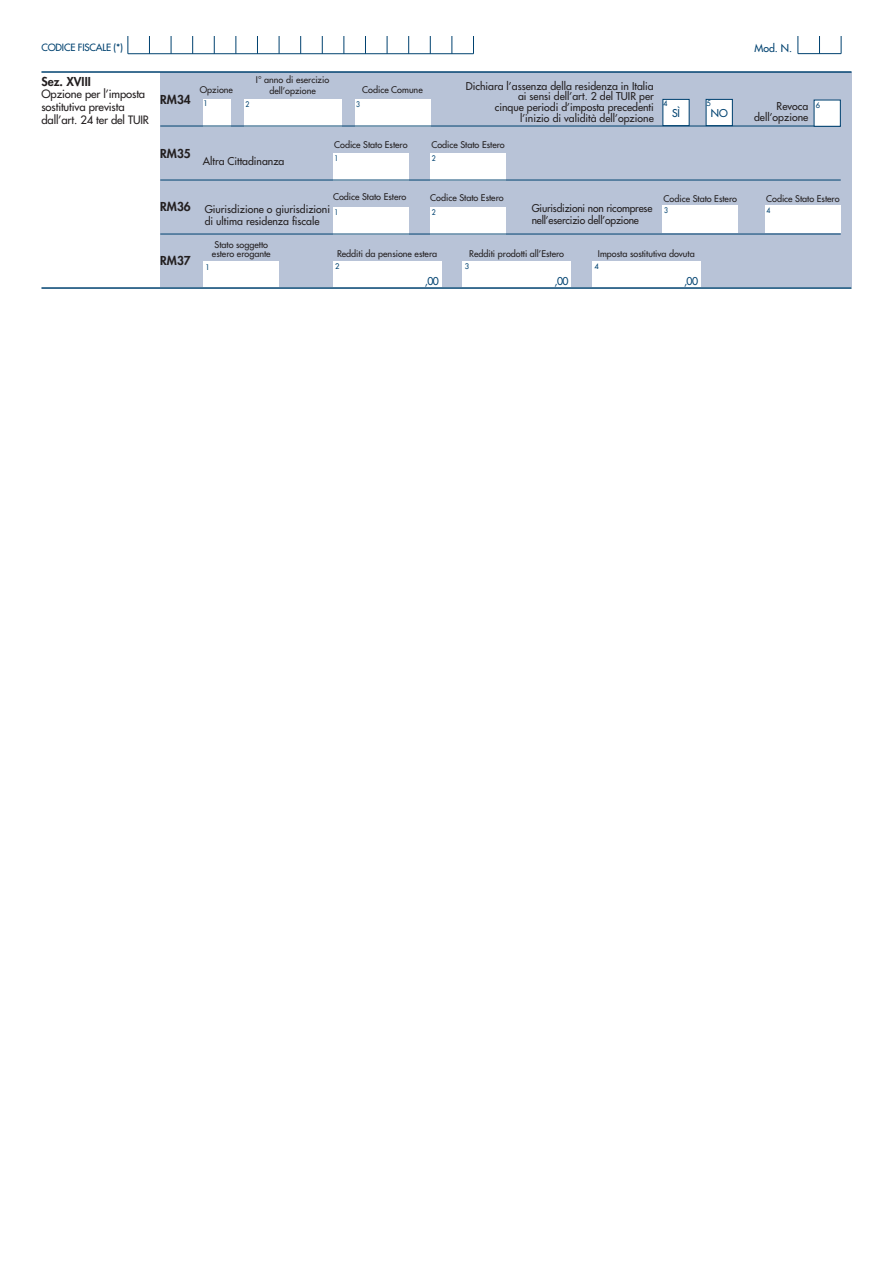
<style>
.page{position:relative;width:893px;height:1263px;background:#fff}
.page>*{position:absolute;margin:0;border:0;box-sizing:border-box;transform-origin:0 0}
.t1{font:800 12px "Futura";color:#231f20}
.t2{font:11.25px/12.8px "Futura";letter-spacing:-.01em;color:#231f20}
.t3{font:10.5px/10.5px "Futura";color:#231f20;text-align:right}
.t4{font:10.5px "Futura";color:#004270}
.t5{font:9.75px "Futura";letter-spacing:-.015em;color:#004270}
.t6{font:9px/10.5px "Futura";color:#231f20;text-align:center}
.t7{font:7.5px "Futura";color:#004270;scale:.9 1}
.t8{font:7.5px "Futura";color:#004270}
</style>
<div class="page">
<div style="left:160px;top:72px;width:691px;height:215px;background:#b8c3d7"></div>
<hr style="left:41px;top:71px;width:810px;height:2px;background:#004270">
<svg style="left:841px;top:36px;width:1px;height:18px"></svg>
<svg style="left:819px;top:36px;width:1px;height:17px"></svg>
<svg style="left:797px;top:36px;width:1px;height:18px"></svg>
<hr style="left:798px;top:53px;width:43px;height:1px;background:#004270">
<svg style="left:473px;top:36px;width:1px;height:18px"></svg>
<svg style="left:451px;top:36px;width:1px;height:17px"></svg>
<svg style="left:430px;top:36px;width:1px;height:17px"></svg>
<svg style="left:408px;top:36px;width:1px;height:17px"></svg>
<svg style="left:387px;top:36px;width:1px;height:17px"></svg>
<svg style="left:365px;top:36px;width:1px;height:17px"></svg>
<svg style="left:343px;top:36px;width:1px;height:17px"></svg>
<svg style="left:322px;top:36px;width:1px;height:17px"></svg>
<svg style="left:300px;top:36px;width:1px;height:17px"></svg>
<svg style="left:279px;top:36px;width:1px;height:17px"></svg>
<svg style="left:257px;top:36px;width:1px;height:17px"></svg>
<svg style="left:235px;top:36px;width:1px;height:17px"></svg>
<svg style="left:214px;top:36px;width:1px;height:17px"></svg>
<svg style="left:192px;top:36px;width:1px;height:17px"></svg>
<svg style="left:171px;top:36px;width:1px;height:17px"></svg>
<svg style="left:149px;top:36px;width:1px;height:17px"></svg>
<svg style="left:127px;top:36px;width:1px;height:18px"></svg>
<hr style="left:128px;top:53px;width:345px;height:1px;background:#004270">
<div style="left:203px;top:99px;width:27px;height:27px;background:#fff"></div>
<div style="left:244px;top:99px;width:97px;height:27px;background:#fff"></div>
<div style="left:355px;top:99px;width:75px;height:27px;background:#fff"></div>
<div style="left:663px;top:100px;width:26px;height:25px;background:#fff"></div>
<div style="left:662px;top:99px;width:27px;height:27px;border:1px solid #004270"></div>
<div style="left:706px;top:100px;width:26px;height:25px;background:#fff"></div>
<div style="left:706px;top:99px;width:27px;height:27px;border:1px solid #004270"></div>
<div style="left:333px;top:153px;width:76px;height:27px;background:#fff"></div>
<div style="left:430px;top:153px;width:76px;height:27px;background:#fff"></div>
<hr style="left:160px;top:126px;width:681px;height:1px;background:#004270">
<div style="left:430px;top:207px;width:76px;height:27px;background:#fff"></div>
<div style="left:662px;top:206px;width:76px;height:27px;background:#fff"></div>
<div style="left:765px;top:206px;width:76px;height:27px;background:#fff"></div>
<div style="left:333px;top:207px;width:76px;height:27px;background:#fff"></div>
<div style="left:814px;top:100px;width:26px;height:26px;background:#fff"></div>
<div style="left:814px;top:100px;width:27px;height:27px;border:1px solid #004270"></div>
<div style="left:463px;top:261px;width:108px;height:27px;background:#fff"></div>
<div style="left:203px;top:261px;width:76px;height:27px;background:#fff"></div>
<div style="left:592px;top:261px;width:108px;height:27px;background:#fff"></div>
<div style="left:333px;top:261px;width:108px;height:27px;background:#fff"></div>
<hr style="left:160px;top:180px;width:681px;height:1px;background:#004270">
<hr style="left:41px;top:287px;width:810px;height:2px;background:#004270">
<hr style="left:160px;top:234px;width:681px;height:1px;background:#004270">
<p class="t5" style="left:41px;top:43px;width:83px">CODICE FISCALE (*)</p>
<p class="t4" style="left:754px;top:43px;width:39px">Mod. N.</p>
<p class="t1" style="left:41px;top:75px;width:51px">Sez. XVIII</p>
<p class="t2" style="left:41px;top:89px;width:109px">Opzione per l’imposta sostitutiva prevista dall’art. 24 ter del TUIR</p>
<p class="t6" style="left:200px;top:85px;width:35px">Opzione</p>
<p class="t1" style="left:160px;top:93px;width:49px">RM34 <sub>1</sub></p>
<p class="t6" style="left:256px;top:75px;width:75px">I° anno di esercizio dell’opzione</p>
<p class="t7" style="left:245px;top:100px;width:6px">2</p>
<p class="t6" style="left:362px;top:85px;width:62px">Codice Comune</p>
<p class="t3" style="left:466px;top:82px;width:189px">Dichiara l’assenza della residenza in Italia ai sensi dell’art. 2 del TUIR per<br>cinque periodi d’imposta precedenti l’inizio di validità dell’opzione</p>
<p class="t7" style="left:356px;top:100px;width:6px">3</p>
<p class="t1" style="left:160px;top:147px;width:32px">RM35</p>
<p class="t6" style="left:334px;top:140px;width:75px">Codice Stato Estero</p>
<p class="t6" style="left:431px;top:140px;width:75px">Codice Stato Estero</p>
<p class="t7" style="left:432px;top:154px;width:6px">2</p>
<p class="t3" style="left:203px;top:157px;width:83px">Altra Cittadinanza</p>
<p class="t7" style="left:335px;top:154px;width:6px">1</p>
<p class="t8" style="left:663px;top:100px;width:6px">4</p>
<p class="t4" style="left:672px;top:108px;width:10px">SÌ</p>
<p class="t8" style="left:706px;top:100px;width:6px">5</p>
<p class="t4" style="left:711px;top:108px;width:18px">NO</p>
<p class="t3" style="left:754px;top:102px;width:56px">Revoca dell’opzione</p>
<p class="t8" style="left:816px;top:102px;width:6px">6</p>
<p class="t1" style="left:160px;top:200px;width:32px">RM36</p>
<p class="t1" style="left:160px;top:255px;width:32px">RM37</p>
<p class="t6" style="left:333px;top:192px;width:75px">Codice Stato Estero</p>
<p class="t6" style="left:430px;top:193px;width:75px">Codice Stato Estero</p>
<p class="t3" style="left:205px;top:204px;width:127px;line-height:12px;text-align:left">Giurisdizione o giurisdizioni di ultima residenza fiscale</p>
<p class="t7" style="left:335px;top:208px;width:6px">1</p>
<p class="t7" style="left:432px;top:208px;width:6px">2</p>
<p class="t6" style="left:664px;top:194px;width:75px">Codice Stato Estero</p>
<p class="t6" style="left:766px;top:194px;width:75px">Codice Stato Estero</p>
<p class="t3" style="left:532px;top:203px;width:122px">Giurisdizioni non ricomprese</p>
<p class="t7" style="left:767px;top:207px;width:6px">4</p>
<p class="t3" style="left:532px;top:215px;width:109px">nell’esercizio dell’opzione</p>
<p class="t7" style="left:664px;top:207px;width:6px">3</p>
<p class="t6" style="left:212px;top:241px;width:60px;line-height:9px;text-align:left">Stato soggetto estero erogante</p>
<p class="t8" style="left:206px;top:263px;width:6px">1</p>
<p class="t6" style="left:337px;top:249px;width:102px">Redditi da pensione estera</p>
<p class="t6" style="left:469px;top:249px;width:96px">Redditi prodotti all’Estero</p>
<p class="t6" style="left:598px;top:249px;width:98px">Imposta sostitutiva dovuta</p>
<p class="t8" style="left:335px;top:262px;width:6px">2</p>
<p class="t8" style="left:465px;top:262px;width:6px">3</p>
<p class="t8" style="left:594px;top:262px;width:6px">4</p>
<p class="t4" style="left:425px;top:276px;width:15px">,00</p>
<p class="t4" style="left:555px;top:276px;width:15px">,00</p>
<p class="t4" style="left:684px;top:276px;width:15px">,00</p>
</div>
